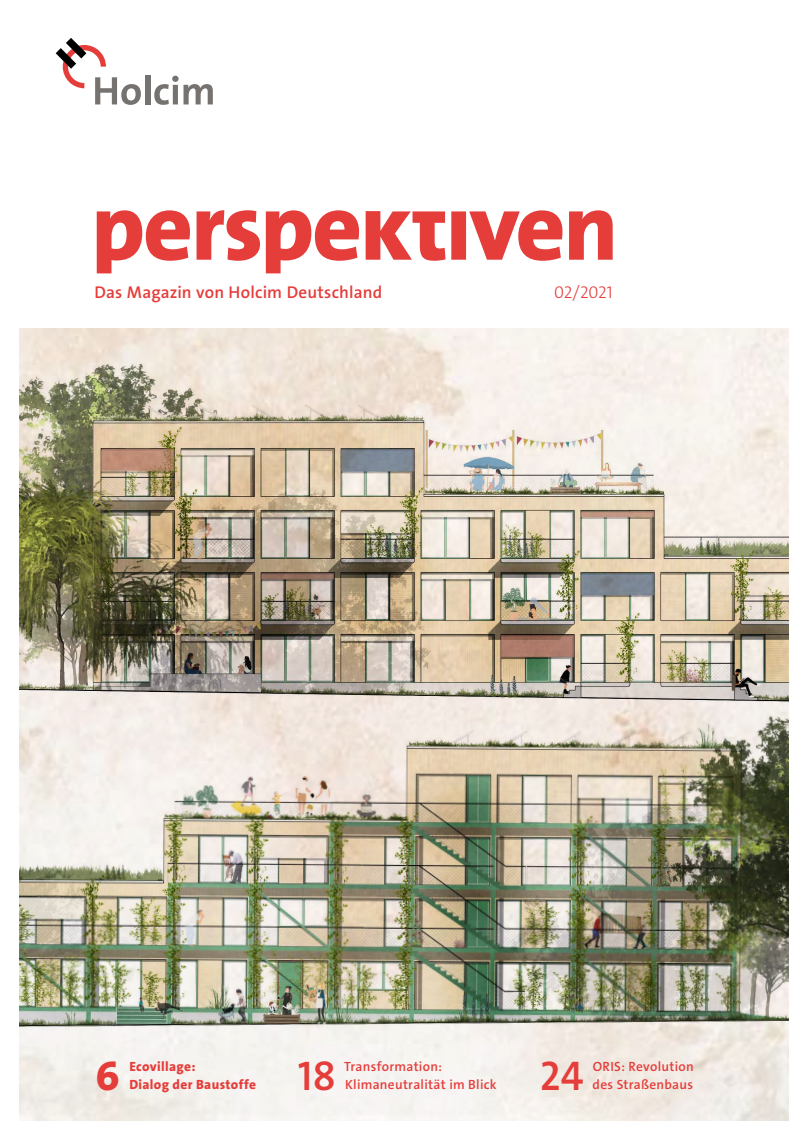
<style>
.page{position:relative;width:808px;height:1140px;background:#fff}
.page>*{position:absolute;margin:0;border:0;box-sizing:border-box;transform-origin:0 0}
.t1{font:41.7px "The Sans LP6 Se Bld";color:#e53d3a}
.t2{font:41.7px "The Sans LP8 Ex Bld";color:#e53d3a}
.t3{font:17.1px "The Sans LP6 Se Bld";letter-spacing:.01em;color:#e53d3a}
.t4{font:17.1px "The Sans LP3 Lig";letter-spacing:-.015em;color:#e53d3a}
.t5{font:13.35px "The Sans LP6 Se Bld";letter-spacing:.02em;color:#e53d3a}
.t6{font:13.35px "The Sans LP8 Ex Bld";letter-spacing:.025em;color:#e53d3a}
</style>
<div class="page">
<img style="left:19px;top:752px;width:770px;height:363px">
<img style="left:19px;top:328px;width:770px;height:424px">
<div style="left:145px;top:75px;width:5px;height:29px;background:#75726f"></div>
<svg style="left:154px;top:76px;width:59px;height:29px"></svg>
<svg style="left:56px;top:38px;width:85px;height:67px"></svg>
<svg style="left:97px;top:210px;width:516px;height:63px"></svg>
<p class="t3" style="left:95px;top:282px;width:289px">Das Magazin von Holcim Deutschland</p>
<p class="t4" style="left:554px;top:282px;width:60px">02/2021</p>
<h1 class="t2" style="left:95px;top:1049px;width:26px">6</h1>
<p class="t6" style="left:129px;top:1057px;width:68px">Ecovillage:</p>
<p class="t6" style="left:129px;top:1075px;width:128px">Dialog der Baustoffe</p>
<h1 class="t1" style="left:298px;top:1049px;width:40px">18</h1>
<p class="t5" style="left:344px;top:1057px;width:99px">Transformation:</p>
<p class="t5" style="left:345px;top:1075px;width:153px">Klimaneutralität im Blick</p>
<h1 class="t1" style="left:540px;top:1049px;width:45px">24</h1>
<p class="t5" style="left:593px;top:1057px;width:103px">ORIS: Revolution</p>
<p class="t5" style="left:593px;top:1075px;width:102px">des Straßenbaus</p>
</div>
